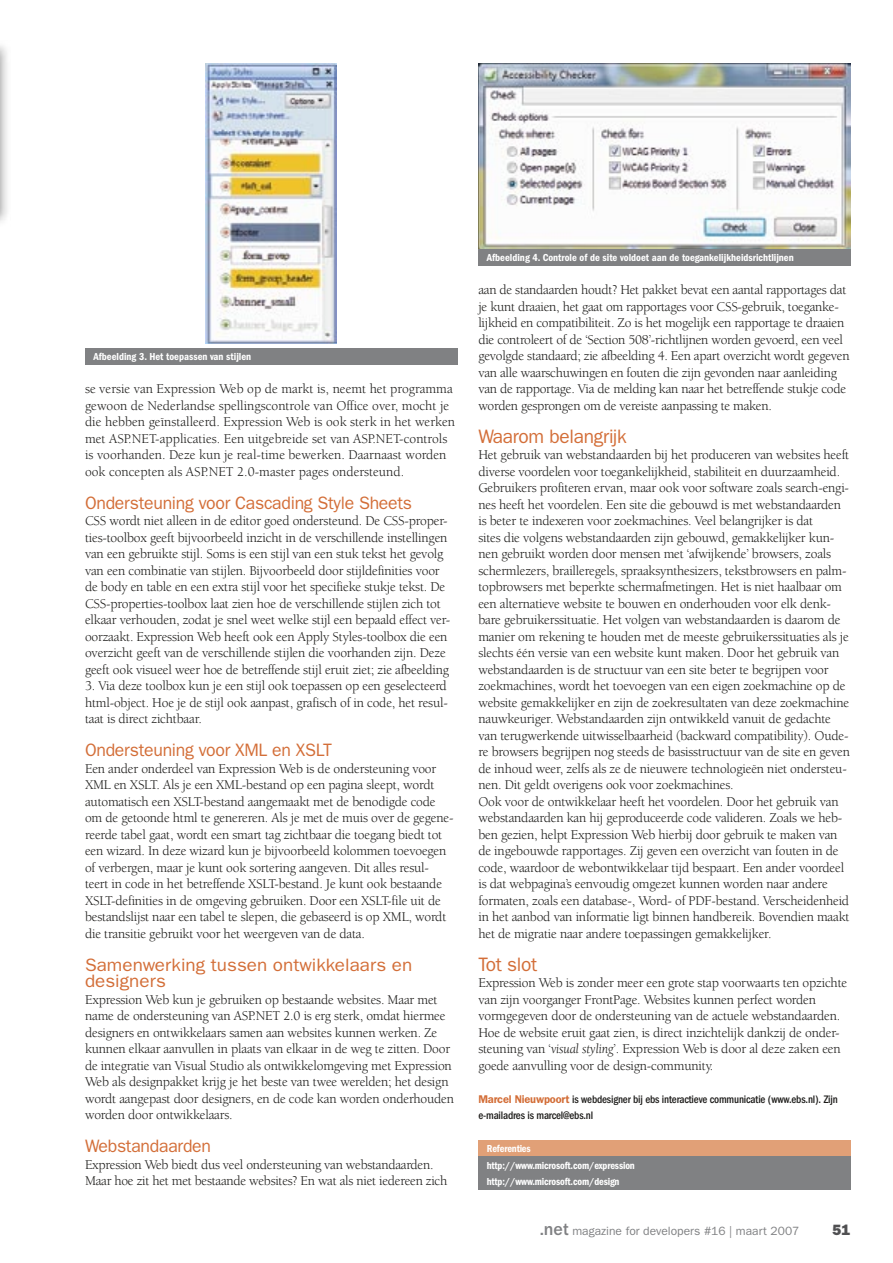
<style>
.page{position:relative;width:893px;height:1263px;background:#fff}
.page>*{position:absolute;margin:0;border:0;box-sizing:border-box;transform-origin:0 0}
.t1{font:19.5px "Franklin Gothic";letter-spacing:-.015em;color:#d36e38}
.t2{font:18px "Franklin Gothic";letter-spacing:-.015em;color:#d36e38}
.t3{font:18px/16.5px "Franklin Gothic";letter-spacing:-.015em;color:#d36e38;scale:1.05 1}
.t4{font:800 15px "Franklin Gothic";color:#505052}
.t5{font:13.8px/16.5px "Berkeley";letter-spacing:-.015em;color:#1c1b19}
.t6{font:12px "Franklin Gothic";color:#808183}
.t7{font:500 condensed 11.25px/16.5px "Franklin Gothic";letter-spacing:-.015em;color:#1c1b19}
.t8{font:600 condensed 10.5px/16.5px "Franklin Gothic";color:#fff}
.s1{font-style:italic}
.s2{font-weight:600;font-stretch:normal;color:#d36e38}
.s3{font-weight:800}
.s4{font-weight:500;font-size:18px}
</style>
<div class="page">
<img style="left:0;top:45px;width:7px;height:177px">
<hr style="left:0;top:47px;width:1px;height:165px;background:#c5c5c5">
<div style="left:478px;top:1140px;width:372px;height:16px;background:#e1a077"></div>
<div style="left:478px;top:1156px;width:372px;height:17px;background:#808183"></div>
<div style="left:478px;top:1173px;width:372px;height:16px;background:#808183"></div>
<img style="left:206px;top:63px;width:130px;height:281px">
<div style="left:85px;top:348px;width:372px;height:16px;background:#808183"></div>
<img style="left:478px;top:63px;width:372px;height:186px">
<div style="left:478px;top:249px;width:372px;height:16px;background:#808183"></div>
<p class="t8" style="left:94px;top:348px;width:159px">Afbeelding 3. Het toepassen van stijlen</p>
<p class="t5" style="left:85px;top:381px;width:372px">se versie van Expression Web op de markt is, neemt het programma gewoon de Nederlandse spellingscontrole van Office over, mocht je die hebben geïnstalleerd. Expression Web is ook sterk in het werken met ASP.NET-applicaties. Een uitgebreide set van ASP.NET-controls is voorhanden. Deze kun je real-time bewerken. Daarnaast worden ook concepten als ASP.NET 2.0-master pages ondersteund.</p>
<h2 class="t2" style="left:85px;top:492px;width:328px">Ondersteuning voor Cascading Style Sheets</h2>
<p class="t5" style="left:85px;top:513px;width:367px">CSS wordt niet alleen in de editor goed ondersteund. De CSS-proper&shy;ties-toolbox geeft bijvoorbeeld inzicht in de verschillende instellingen van een gebruikte stijl. Soms is een stijl van een stuk tekst het gevolg van een combinatie van stijlen. Bijvoorbeeld door stijldefinities voor de body en table en een extra stijl voor het specifieke stukje tekst. De CSS-properties-toolbox laat zien hoe de verschillende stijlen zich tot elkaar verhouden, zodat je snel weet welke stijl een bepaald effect ver&shy;oorzaakt. Expression Web heeft ook een Apply Styles-toolbox die een overzicht geeft van de verschillende stijlen die voorhanden zijn. Deze geeft ook visueel weer hoe de betreffende stijl eruit ziet; zie afbeelding</p>
<p class="t5" style="left:85px;top:678px;width:364px;text-align:justify">3. Via deze toolbox kun je een stijl ook toepassen op een geselecteerd html-object. Hoe je de stijl ook aanpast, grafisch of in code, het resul&shy;taat is direct zichtbaar.</p>
<h2 class="t2" style="left:85px;top:740px;width:248px">Ondersteuning voor XML en XSLT</h2>
<p class="t5" style="left:85px;top:760px;width:370px">Een ander onderdeel van Expression Web is de ondersteuning voor XML en XSLT. Als je een XML-bestand op een pagina sleept, wordt automatisch een XSLT-bestand aangemaakt met de benodigde code om de getoonde html te genereren. Als je met de muis over de gegene&shy;reerde tabel gaat, wordt een smart tag zichtbaar die toegang biedt tot een wizard. In deze wizard kun je bijvoorbeeld kolommen toevoegen of verbergen, maar je kunt ook sortering aangeven. Dit alles resul&shy;teert in code in het betreffende XSLT-bestand. Je kunt ook bestaande XSLT-definities in de omgeving gebruiken. Door een XSLT-file uit de bestandslijst naar een tabel te slepen, die gebaseerd is op XML, wordt die transitie gebruikt voor het weergeven van de data.</p>
<h2 class="t3" style="left:85px;top:956px;width:313px">Samenwerking tussen ontwikkelaars en designers</h2>
<p class="t5" style="left:85px;top:991px;width:370px">Expression Web kun je gebruiken op bestaande websites. Maar met name de ondersteuning van ASP.NET 2.0 is erg sterk, omdat hiermee designers en ontwikkelaars samen aan websites kunnen werken. Ze kunnen elkaar aanvullen in plaats van elkaar in de weg te zitten. Door de integratie van Visual Studio als ontwikkelomgeving met Expression Web als designpakket krijg je het beste van twee werelden; het design wordt aangepast door designers, en de code kan worden onderhouden worden door ontwikkelaars.</p>
<h2 class="t2" style="left:85px;top:1136px;width:128px">Webstandaarden</h2>
<p class="t5" style="left:85px;top:1156px;width:364px">Expression Web biedt dus veel ondersteuning van webstandaarden.<br>Maar hoe zit het met bestaande websites? En wat als niet iedereen zich</p>
<p class="t8" style="left:487px;top:249px;width:308px">Afbeelding 4. Controle of de site voldoet aan de toegankelijkheidsrichtlijnen</p>
<p class="t5" style="left:478px;top:282px;width:373px">aan de standaarden houdt? Het pakket bevat een aantal rapportages dat je kunt draaien, het gaat om rapportages voor CSS-gebruik, toeganke&shy;lijkheid en compatibiliteit. Zo is het mogelijk een rapportage te draaien die controleert of de ‘Section 508’-richtlijnen worden gevoerd, een veel gevolgde standaard; zie afbeelding 4. Een apart overzicht wordt gegeven van alle waarschuwingen en fouten die zijn gevonden naar aanleiding van de rapportage. Via de melding kan naar het betreffende stukje code worden gesprongen om de vereiste aanpassing te maken.</p>
<h1 class="t1" style="left:478px;top:425px;width:150px">Waarom belangrijk</h1>
<p class="t5" style="left:478px;top:447px;width:373px">Het gebruik van webstandaarden bij het produceren van websites heeft diverse voordelen voor toegankelijkheid, stabiliteit en duurzaamheid.<br>Gebruikers profiteren ervan, maar ook voor software zoals search-engi&shy;nes heeft het voordelen. Een site die gebouwd is met webstandaarden is beter te indexeren voor zoekmachines. Veel belangrijker is dat<br>sites die volgens webstandaarden zijn gebouwd, gemakkelijker kun&shy;nen gebruikt worden door mensen met ‘afwijkende’ browsers, zoals schermlezers, brailleregels, spraaksynthesizers, tekstbrowsers en palm&shy;topbrowsers met beperkte schermafmetingen. Het is niet haalbaar om een alternatieve website te bouwen en onderhouden voor elk denk&shy;bare gebruikerssituatie. Het volgen van webstandaarden is daarom de manier om rekening te houden met de meeste gebruikerssituaties als je slechts één versie van een website kunt maken. Door het gebruik van webstandaarden is de structuur van een site beter te begrijpen voor zoekmachines, wordt het toevoegen van een eigen zoekmachine op de website gemakkelijker en zijn de zoekresultaten van deze zoekmachine nauwkeuriger. Webstandaarden zijn ontwikkeld vanuit de gedachte van terugwerkende uitwisselbaarheid (backward compatibility). Oude&shy;re browsers begrijpen nog steeds de basisstructuur van de site en geven de inhoud weer, zelfs als ze de nieuwere technologieën niet ondersteu&shy;nen. Dit geldt overigens ook voor zoekmachines.<br>Ook voor de ontwikkelaar heeft het voordelen. Door het gebruik van webstandaarden kan hij geproduceerde code valideren. Zoals we heb&shy;ben gezien, helpt Expression Web hierbij door gebruik te maken van de ingebouwde rapportages. Zij geven een overzicht van fouten in de code, waardoor de webontwikkelaar tijd bespaart. Een ander voordeel is dat webpagina’s eenvoudig omgezet kunnen worden naar andere formaten, zoals een database-, Word- of PDF-bestand. Verscheidenheid in het aanbod van informatie ligt binnen handbereik. Bovendien maakt het de migratie naar andere toepassingen gemakkelijker.</p>
<h1 class="t1" style="left:478px;top:953px;width:60px">Tot slot</h1>
<p class="t5" style="left:478px;top:975px;width:370px">Expression Web is zonder meer een grote stap voorwaarts ten opzichte van zijn voorganger FrontPage. Websites kunnen perfect worden vormgegeven door de ondersteuning van de actuele webstandaarden.<br>Hoe de website eruit gaat zien, is direct inzichtelijk dankzij de onder&shy;steuning van ‘<span class="s1">visual styling</span>’. Expression Web is door al deze zaken een goede aanvulling voor de design-community.</p>
<p class="t7" style="left:478px;top:1091px;width:361px"><span class="s2">Marcel Nieuwpoort</span> is webdesigner bij ebs interactieve communicatie (www.ebs.nl). Zijn e-mailadres is marcel@ebs.nl</p>
<p class="t8" style="left:487px;top:1140px;width:149px">Referenties http://www.microsoft.com/expression http://www.microsoft.com/design</p>
<p class="t6" style="left:540px;top:1224px;width:261px"><span class="s3">.</span><span class="s4">net</span> magazine for developers #16 | maart 2007</p>
<p class="t4" style="left:832px;top:1221px;width:19px">51</p>
</div>
